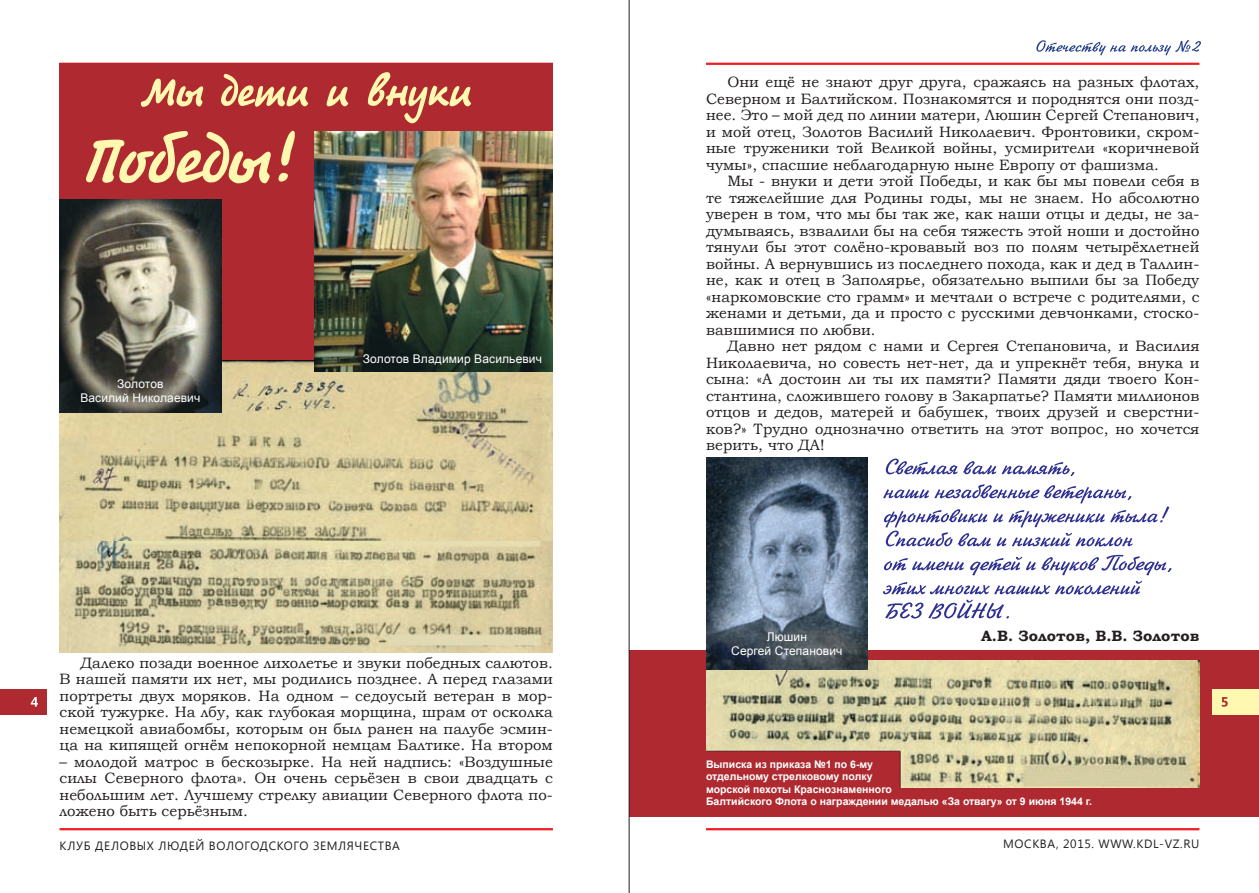
<style>
.page{position:relative;width:1259px;height:893px;background:#fff}
.page>*{position:absolute;margin:0;border:0;box-sizing:border-box;transform-origin:0 0}
.t1{font:15px/16.5px "Bookman Old Style";letter-spacing:.005em;color:#231f20;text-align:justify}
.t2{font:700 15px "Bookman Old Style";letter-spacing:.005em;color:#231f20}
.t3{font:12px/14.4px "Arial";letter-spacing:.01em;color:#fff;text-align:center}
.t4{font:12px "Segoe UI";letter-spacing:.05em;color:#231f20}
.t5{font:700 10.5px/12.6px "Arial";color:#fff}
</style>
<div class="page">
<hr style="left:60px;top:828px;width:493px;height:2px;background:#ee1d23">
<hr style="left:60px;top:63px;width:493px;height:2px;background:#ee1d23">
<svg style="left:1036px;top:40px;width:165px;height:15px"></svg>
<hr style="left:706px;top:828px;width:493px;height:2px;background:#ee1d23">
<hr style="left:706px;top:63px;width:493px;height:2px;background:#ee1d23">
<div style="left:629px;top:650px;width:630px;height:166px;background:#ae2a30"></div>
<div style="left:0;top:689px;width:47px;height:25px;background:#ae2a30"></div>
<svg style="left:31px;top:697px;width:7px;height:9px"></svg>
<div style="left:60px;top:64px;width:493px;height:300px;background:#ae2a30"></div>
<img style="left:60px;top:494px;width:493px;height:48px">
<img style="left:60px;top:361px;width:493px;height:133px">
<img style="left:60px;top:542px;width:493px;height:110px">
<img style="left:60px;top:200px;width:161px;height:212px">
<svg style="left:86px;top:131px;width:209px;height:52px"></svg>
<svg style="left:141px;top:72px;width:330px;height:51px"></svg>
<img style="left:706px;top:660px;width:493px;height:127px">
<img style="left:315px;top:132px;width:238px;height:240px">
<div style="left:1212px;top:689px;width:47px;height:25px;background:#fff8b0"></div>
<svg style="left:1221px;top:697px;width:6px;height:10px"></svg>
<img style="left:706px;top:457px;width:161px;height:213px">
<svg style="left:883px;top:581px;width:259px;height:38px"></svg>
<svg style="left:884px;top:555px;width:287px;height:20px"></svg>
<svg style="left:883px;top:484px;width:286px;height:63px"></svg>
<svg style="left:886px;top:459px;width:188px;height:17px"></svg>
<hr style="left:629px;top:0;width:1px;height:893px;background:#231f20">
<p class="t3" style="left:80px;top:376px;width:122px">Золотов<br>Василий Николаевич</p>
<p class="t3" style="left:363px;top:351px;width:181px">Золотов Владимир Васильевич</p>
<p class="t1" style="left:60px;top:655px;width:495px;text-indent:21px">Далеко позади военное лихолетье и звуки победных салютов.<br>В нашей памяти их нет, мы родились позднее. А перед глазами портреты двух моряков. На одном – седоусый ветеран в мор&shy;ской тужурке. На лбу, как глубокая морщина, шрам от осколка немецкой авиабомбы, которым он был ранен на палубе эсмин&shy;ца на кипящей огнём непокорной немцам Балтике. На втором</p>
<p class="t1" style="left:60px;top:754px;width:495px">– молодой матрос в бескозырке. На ней надпись: «Воздушные силы Северного флота». Он очень серьёзен в свои двадцать с небольшим лет. Лучшему стрелку авиации Северного флота по&shy;ложено быть серьёзным.</p>
<p class="t1" style="left:706px;top:74px;width:495px;text-indent:21px">Они ещё не знают друг друга, сражаясь на разных флотах, Северном и Балтийском. Познакомятся и породнятся они позд&shy;нее. Это – мой дед по линии матери, Люшин Сергей Степанович, и мой отец, Золотов Василий Николаевич. Фронтовики, скром&shy;ные труженики той Великой войны, усмирители «коричневой чумы», спасшие неблагодарную ныне Европу от фашизма.</p>
<p class="t1" style="left:706px;top:173px;width:495px;text-indent:21px">Мы - внуки и дети этой Победы, и как бы мы повели себя в те тяжелейшие для Родины годы, мы не знаем. Но абсолютно уверен в том, что мы бы так же, как наши отцы и деды, не за&shy;думываясь, взвалили бы на себя тяжесть этой ноши и достойно тянули бы этот солёно-кровавый воз по полям четырёхлетней войны. А вернувшись из последнего похода, как и дед в Таллин&shy;не, как и отец в Заполярье, обязательно выпили бы за Победу «наркомовские сто грамм» и мечтали о встрече с родителями, с женами и детьми, да и просто с русскими девчонками, стоско&shy;вавшимися по любви.</p>
<p class="t1" style="left:706px;top:338px;width:495px;text-indent:21px">Давно нет рядом с нами и Сергея Степановича, и Василия Николаевича, но совесть нет-нет, да и упрекнёт тебя, внука и сына: «А достоин ли ты их памяти? Памяти дяди твоего Кон&shy;стантина, сложившего голову в Закарпатье? Памяти миллионов отцов и дедов, матерей и бабушек, твоих друзей и сверстни&shy;ков?» Трудно однозначно ответить на этот вопрос, но хочется верить, что ДА!</p>
<p class="t3" style="left:731px;top:630px;width:113px">Люшин<br>Сергей Степанович</p>
<p class="t2" style="left:981px;top:625px;width:220px">А.В. Золотов, В.В. Золотов</p>
<p class="t5" style="left:706px;top:758px;width:387px">Выписка из приказа №1 по 6-му<br>отдельному стрелковому полку<br>морской пехоты Краснознаменного<br>Балтийского Флота о награждении медалью «За отвагу» от 9 июня 1944 г.</p>
<p class="t4" style="left:60px;top:837px;width:342px">КЛУБ ДЕЛОВЫХ ЛЮДЕЙ ВОЛОГОДСКОГО ЗЕМЛЯЧЕСТВА</p>
<p class="t4" style="left:1003px;top:836px;width:198px">МОСКВА, 2015. WWW.KDL-VZ.RU</p>
</div>
